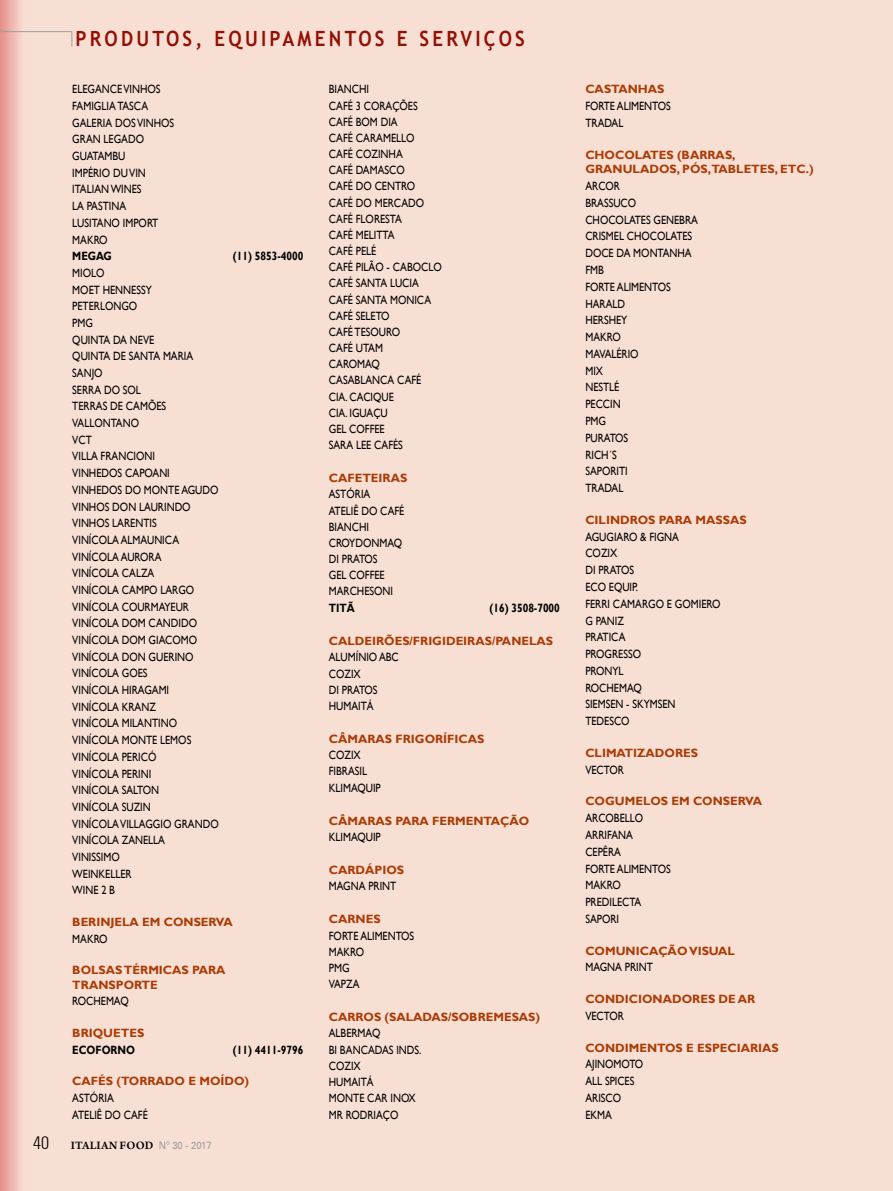
<style>
.page{position:relative;width:893px;height:1191px;background:#f8dfd4}
.page>*{position:absolute;margin:0;border:0;box-sizing:border-box;transform-origin:0 0}
.t1{font:700 21px "Trebuchet MS";letter-spacing:.17em;color:#931004;scale:.9 1}
.t2{font:12px/16.6px "Gill Sans";color:#000;scale:.85 1}
.t3{font:700 12px/14.5px "Gill Sans";color:#ab3c05}
.t4{font:700 12px "Gill Sans";color:#000;scale:.85 1}
.t5{font:600 12px "Arno Pro";letter-spacing:.01em;color:#000}
.s1{font-family:"Univers 47";font-weight:300;font-stretch:condensed;font-size:18px}
.s2{font-family:"Univers 55 Roman";font-weight:400;font-size:10.5px;color:#9d9d9c}
</style>
<div class="page">
<div style="left:0;top:0;width:32px;height:1191px;background:linear-gradient(to right,#e8948e,#faeade)"></div>
<hr style="left:0;top:31px;width:72px;height:1px;background:#9d9d9c">
<svg style="left:72px;top:31px;width:1px;height:15px"></svg>
<h1 class="t1" style="left:75px;top:26px;width:501px">PRODUTOS, EQUIPAMENTOS E SERVIÇOS</h1>
<p class="t2" style="left:72px;top:81px;width:121px">ELEGANCE VINHOS<br>FAMIGLIA TASCA<br>GALERIA DOS VINHOS<br>GRAN LEGADO<br>GUATAMBU<br>IMPÉRIO DU VIN<br>ITALIAN WINES<br>LA PASTINA<br>LUSITANO IMPORT<br>MAKRO</p>
<p class="t4" style="left:72px;top:249px;width:48px">MEGAG</p>
<p class="t4" style="left:233px;top:249px;width:84px">(11) 5853-4000</p>
<p class="t2" style="left:72px;top:265px;width:174px">MIOLO<br>MOET HENNESSY<br>PETERLONGO<br>PMG<br>QUINTA DA NEVE<br>QUINTA DE SANTA MARIA<br>SANJO<br>SERRA DO SOL<br>TERRAS DE CAMÕES<br>VALLONTANO<br>VCT<br>VILLA FRANCIONI<br>VINHEDOS CAPOANI<br>VINHEDOS DO MONTE AGUDO<br>VINHOS DON LAURINDO<br>VINHOS LARENTIS<br>VINÍCOLA ALMAUNICA<br>VINÍCOLA AURORA<br>VINÍCOLA CALZA<br>VINÍCOLA CAMPO LARGO<br>VINÍCOLA COURMAYEUR<br>VINÍCOLA DOM CANDIDO<br>VINÍCOLA DOM GIACOMO<br>VINÍCOLA DON GUERINO<br>VINÍCOLA GOES<br>VINÍCOLA HIRAGAMI<br>VINÍCOLA KRANZ<br>VINÍCOLA MILANTINO<br>VINÍCOLA MONTE LEMOS<br>VINÍCOLA PERICÓ<br>VINÍCOLA PERINI<br>VINÍCOLA SALTON<br>VINÍCOLA SUZIN<br>VINÍCOLA VILLAGGIO GRANDO<br>VINÍCOLA ZANELLA<br>VINISSIMO<br>WEINKELLER<br>WINE 2 B</p>
<p class="t3" style="left:72px;top:915px;width:162px">BERINJELA EM CONSERVA</p>
<p class="t2" style="left:72px;top:930px;width:43px">MAKRO</p>
<p class="t3" style="left:72px;top:963px;width:155px">BOLSAS TÉRMICAS PARA<br>TRANSPORTE</p>
<p class="t2" style="left:72px;top:993px;width:68px">ROCHEMAQ</p>
<p class="t3" style="left:72px;top:1026px;width:73px">BRIQUETES</p>
<p class="t4" style="left:72px;top:1042px;width:75px">ECOFORNO</p>
<p class="t4" style="left:233px;top:1042px;width:84px">(11) 4411-9796</p>
<p class="t3" style="left:72px;top:1074px;width:178px">CAFÉS (TORRADO E MOÍDO)</p>
<p class="t2" style="left:72px;top:1089px;width:90px">ASTÓRIA<br>ATELIÊ DO CAFÉ</p>
<p class="t2" style="left:329px;top:81px;width:134px;line-height:16.2px">BIANCHI<br>CAFÉ 3 CORAÇÕES<br>CAFÉ BOM DIA<br>CAFÉ CARAMELLO<br>CAFÉ COZINHA<br>CAFÉ DAMASCO<br>CAFÉ DO CENTRO<br>CAFÉ DO MERCADO<br>CAFÉ FLORESTA<br>CAFÉ MELITTA<br>CAFÉ PELÉ<br>CAFÉ PILÃO - CABOCLO<br>CAFÉ SANTA LUCIA<br>CAFÉ SANTA MONICA<br>CAFÉ SELETO<br>CAFÉ TESOURO<br>CAFÉ UTAM<br>CAROMAQ<br>CASABLANCA CAFÉ<br>CIA. CACIQUE<br>CIA. IGUAÇU<br>GEL COFFEE<br>SARA LEE CAFÉS</p>
<p class="t3" style="left:329px;top:471px;width:80px">CAFETEIRAS</p>
<p class="t2" style="left:329px;top:486px;width:90px;line-height:16.2px">ASTÓRIA<br>ATELIÊ DO CAFÉ<br>BIANCHI<br>CROYDONMAQ<br>DI PRATOS<br>GEL COFFEE<br>MARCHESONI</p>
<p class="t4" style="left:329px;top:601px;width:32px">TITÃ</p>
<p class="t4" style="left:489px;top:601px;width:84px">(16) 3508-7000</p>
<p class="t3" style="left:329px;top:634px;width:226px">CALDEIRÕES/FRIGIDEIRAS/PANELAS</p>
<p class="t2" style="left:329px;top:649px;width:84px;line-height:16.2px">ALUMÍNIO ABC<br>COZIX<br>DI PRATOS<br>HUMAITÁ</p>
<p class="t3" style="left:329px;top:732px;width:157px">CÂMARAS FRIGORÍFICAS</p>
<p class="t2" style="left:329px;top:747px;width:63px;line-height:16.2px">COZIX<br>FIBRASIL<br>KLIMAQUIP</p>
<p class="t3" style="left:329px;top:813px;width:202px">CÂMARAS PARA FERMENTAÇÃO</p>
<p class="t2" style="left:329px;top:828px;width:63px">KLIMAQUIP</p>
<p class="t3" style="left:329px;top:863px;width:77px">CARDÁPIOS</p>
<p class="t2" style="left:329px;top:878px;width:81px">MAGNA PRINT</p>
<p class="t3" style="left:329px;top:912px;width:53px">CARNES</p>
<p class="t2" style="left:329px;top:927px;width:102px;line-height:16.2px">FORTE ALIMENTOS<br>MAKRO<br>PMG<br>VAPZA</p>
<p class="t3" style="left:329px;top:1010px;width:213px">CARROS (SALADAS/SOBREMESAS)</p>
<p class="t2" style="left:329px;top:1025px;width:110px;line-height:16.2px">ALBERMAQ<br>BI BANCADAS INDS.<br>COZIX<br>HUMAITÁ<br>MONTE CAR INOX<br>MR RODRIAÇO</p>
<p class="t5" style="left:33px;top:1138px;width:180px"><span class="s1">40</span> ITALIAN FOOD <span class="s2">Nº 30 - 2017</span></p>
<p class="t3" style="left:585px;top:82px;width:81px">CASTANHAS</p>
<p class="t2" style="left:585px;top:98px;width:102px">FORTE ALIMENTOS<br>TRADAL</p>
<p class="t3" style="left:585px;top:148px;width:230px">CHOCOLATES (BARRAS,<br>GRANULADOS, PÓS,TABLETES, ETC.)</p>
<p class="t2" style="left:585px;top:178px;width:134px">ARCOR<br>BRASSUCO<br>CHOCOLATES GENEBRA<br>CRISMEL CHOCOLATES<br>DOCE DA MONTANHA<br>FMB<br>FORTE ALIMENTOS<br>HARALD<br>HERSHEY<br>MAKRO<br>MAVALÉRIO<br>MIX<br>NESTLÉ<br>PECCIN<br>PMG<br>PURATOS<br>RICH´S<br>SAPORITI<br>TRADAL</p>
<p class="t3" style="left:585px;top:513px;width:163px">CILINDROS PARA MASSAS</p>
<p class="t2" style="left:585px;top:528px;width:160px">AGUGIARO &amp; FIGNA<br>COZIX<br>DI PRATOS<br>ECO EQUIP.<br>FERRI CAMARGO E GOMIERO<br>G PANIZ<br>PRATICA<br>PROGRESSO<br>PRONYL<br>ROCHEMAQ<br>SIEMSEN - SKYMSEN<br>TEDESCO</p>
<p class="t3" style="left:585px;top:746px;width:114px">CLIMATIZADORES</p>
<p class="t2" style="left:585px;top:761px;width:47px">VECTOR</p>
<p class="t3" style="left:585px;top:794px;width:178px">COGUMELOS EM CONSERVA</p>
<p class="t2" style="left:585px;top:810px;width:102px">ARCOBELLO<br>ARRIFANA<br>CEPÊRA<br>FORTE ALIMENTOS<br>MAKRO<br>PREDILECTA<br>SAPORI</p>
<p class="t3" style="left:585px;top:943px;width:151px">COMUNICAÇÃO VISUAL</p>
<p class="t2" style="left:585px;top:959px;width:81px">MAGNA PRINT</p>
<p class="t3" style="left:585px;top:992px;width:172px">CONDICIONADORES DE AR</p>
<p class="t2" style="left:585px;top:1007px;width:47px">VECTOR</p>
<p class="t3" style="left:585px;top:1040px;width:195px">CONDIMENTOS E ESPECIARIAS</p>
<p class="t2" style="left:585px;top:1056px;width:70px">AJINOMOTO<br>ALL SPICES<br>ARISCO<br>EKMA</p>
</div>
